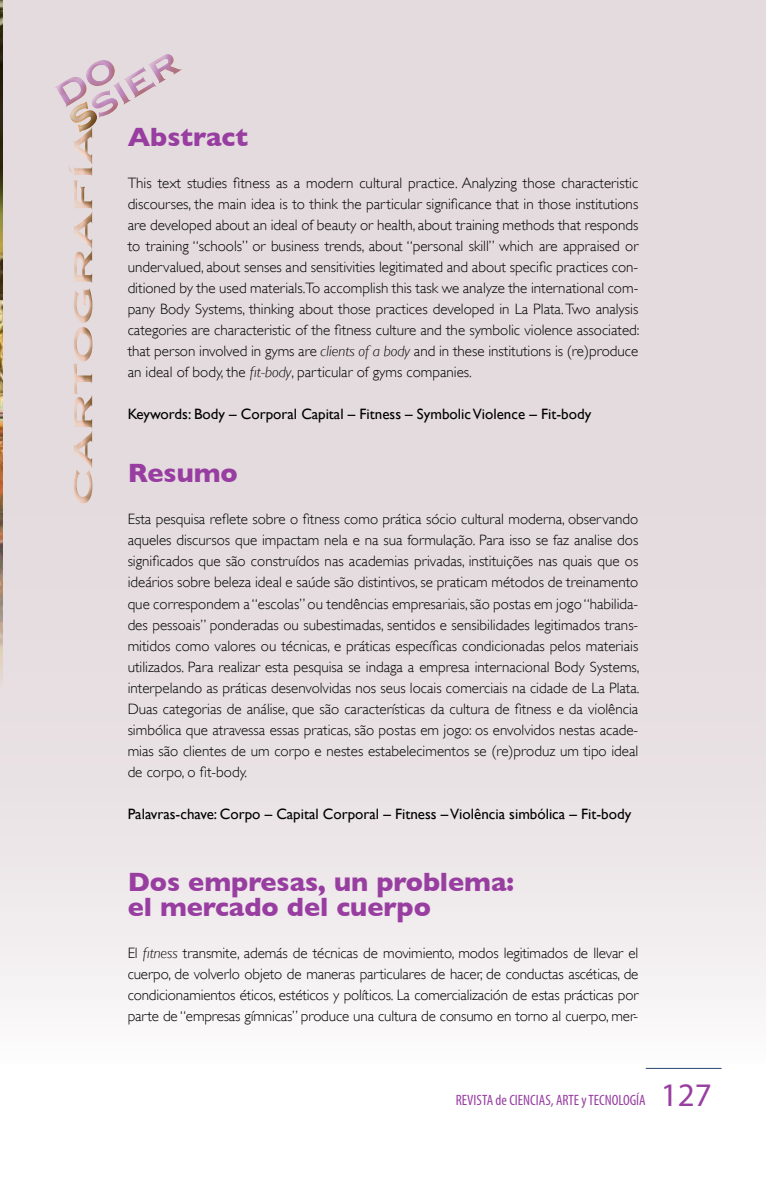
<style>
.page{position:relative;width:766px;height:1191px;background:#fff}
.page>*{position:absolute;margin:0;border:0;box-sizing:border-box;transform-origin:0 0}
.t1{font:700 27px/25.5px "Gill Sans";color:#983ea1}
.t2{font:300 15px/21px "Gill Sans";color:#000;text-align:justify}
.t3{font:15px "Gill Sans";color:#000}
.t4{font:condensed 15px "Myriad Pro";color:#983ea1}
.s1{font-style:italic}
.s2{font-stretch:normal;font-size:33px}
</style>
<div class="page">
<div style="left:0;top:0;width:765px;height:1064px;background:linear-gradient(to bottom,#ded4d7,#f1edee)"></div>
<hr style="left:645px;top:1068px;width:76px;height:1px;background:#28436f">
<div style="left:61px;top:117px;width:32px;height:394px;background:#e4dbde"></div>
<svg style="left:37px;top:33px;width:157px;height:470px;background:#e2d6d9"></svg>
<img style="left:0;top:0;width:2px;height:686px">
<h1 class="t1" style="left:128px;top:124px;width:122px">Abstract</h1>
<p class="t2" style="left:128px;top:173px;width:513px">This text studies fitness as a modern cultural practice. Analyzing those characteristic discourses, the main idea is to think the particular significance that in those institutions are developed about an ideal of beauty or health, about training methods that responds to training “schools” or business trends, about “personal skill” which are appraised or undervalued, about senses and sensitivities legitimated and about specific practices con&shy;ditioned by the used materials.To accomplish this task we analyze the international com&shy;pany Body Systems, thinking about those practices developed in La Plata. Two analysis categories are characteristic of the fitness culture and the symbolic violence associated: that person involved in gyms are <span class="s1">clients of a body</span> and in these institutions is (re)produce an ideal of body, the <span class="s1">fit-body</span>, particular of gyms companies.</p>
<p class="t3" style="left:128px;top:405px;width:465px">Keywords: Body – Corporal Capital – Fitness – Symbolic Violence – Fit-body</p>
<h1 class="t1" style="left:128px;top:460px;width:112px">Resumo</h1>
<p class="t2" style="left:128px;top:509px;width:513px">Esta pesquisa reflete sobre o fitness como prática sócio cultural moderna, observando aqueles discursos que impactam nela e na sua formulação. Para isso se faz analise dos significados que são construídos nas academias privadas, instituições nas quais que os ideários sobre beleza ideal e saúde são distintivos, se praticam métodos de treinamento que correspondem a “escolas” ou tendências empresariais, são postas em jogo “habilida&shy;des pessoais” ponderadas ou subestimadas, sentidos e sensibilidades legitimados trans&shy;mitidos como valores ou técnicas, e práticas específicas condicionadas pelos materiais utilizados. Para realizar esta pesquisa se indaga a empresa internacional Body Systems, interpelando as práticas desenvolvidas nos seus locais comerciais na cidade de La Plata.<br>Duas categorias de análise, que são características da cultura de fitness e da violência simbólica que atravessa essas praticas, são postas em jogo: os envolvidos nestas acade&shy;mias são clientes de um corpo e nestes estabelecimentos se (re)produz um tipo ideal de corpo, o fit-body.</p>
<p class="t3" style="left:128px;top:804px;width:505px">Palavras-chave: Corpo – Capital Corporal – Fitness – Violência simbólica – Fit-body</p>
<h1 class="t1" style="left:128px;top:868px;width:388px">Dos empresas, un problema: el mercado del cuerpo</h1>
<p class="t2" style="left:128px;top:942px;width:512px">El <span class="s1">fitness</span> transmite, además de técnicas de movimiento, modos legitimados de llevar el cuerpo, de volverlo objeto de maneras particulares de hacer, de conductas ascéticas, de condicionamientos éticos, estéticos y políticos. La comercialización de estas prácticas por parte de “empresas gímnicas” produce una cultura de consumo en torno al cuerpo, mer-</p>
<p class="t4" style="left:455px;top:1090px;width:257px">REVISTA de CIENCIAS, ARTE y TECNOLOGÍA <span class="s2">127</span></p>
</div>
